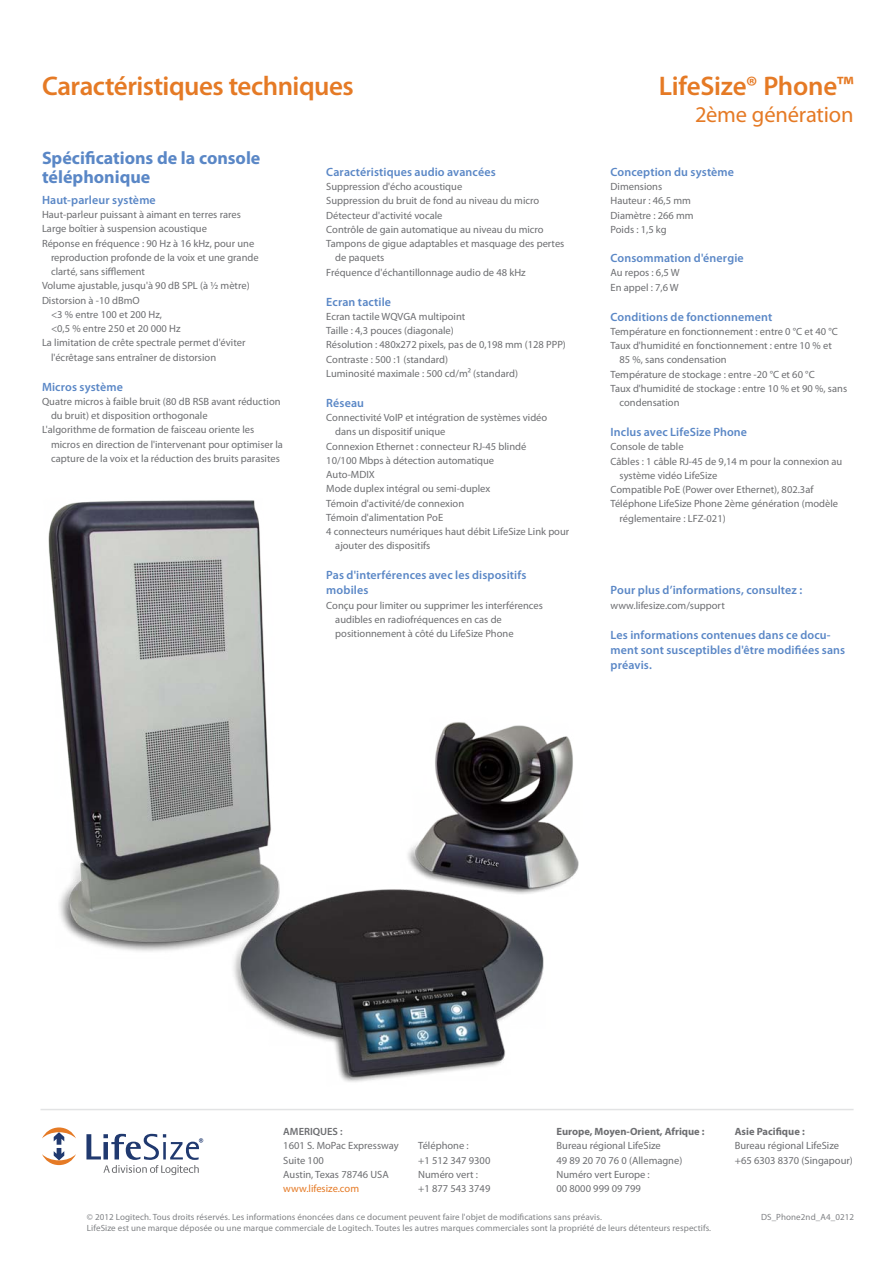
<style>
.page{position:relative;width:893px;height:1263px;background:#fff}
.page>*{position:absolute;margin:0;border:0;box-sizing:border-box;transform-origin:0 0}
.t1{font:600 27px "Myriad Pro";letter-spacing:-.015em;color:#e57a25}
.t2{font:22.5px "Myriad Pro";letter-spacing:-.01em;color:#e57a25}
.t3{font:700 18px/19.5px "Myriad Pro";color:#5a87c6}
.t4{font:600 12px/15px "Myriad Pro";letter-spacing:.01em;color:#5a87c6}
.t5{font:10.5px/14.2px "Myriad Pro";color:#6d6e71}
.t6{font:700 10.5px "Myriad Pro";color:#6d6e71}
.t7{font:10.5px "Myriad Pro";color:#e57a25}
.t8{font:600 10.5px "Myriad Pro";color:#6d6e71}
.t9{font:9px "Myriad Pro";letter-spacing:.01em;color:#808285}
</style>
<div class="page">
<img style="left:48px;top:500px;width:531px;height:582px">
<hr style="left:40px;top:1109px;width:813px;height:1px;background:#e2e3e4">
<svg style="left:42px;top:1127px;width:34px;height:38px"></svg>
<svg style="left:86px;top:1134px;width:117px;height:41px"></svg>
<h1 class="t1" style="left:42px;top:71px;width:313px">Caractéristiques techniques</h1>
<h3 class="t3" style="left:42px;top:148px;width:220px">Spécifications de la console téléphonique</h3>
<p class="t4" style="left:42px;top:192px;width:115px">Haut-parleur système</p>
<p class="t5" style="left:42px;top:208px;width:200px">Haut-parleur puissant à aimant en terres rares</p>
<p class="t5" style="left:42px;top:222px;width:166px">Large boîtier à suspension acoustique</p>
<p class="t5" style="left:42px;top:236px;width:214px">Réponse en fréquence : 90 Hz à 16 kHz, pour une</p>
<p class="t5" style="left:51px;top:250px;width:209px">reproduction profonde de la voix et une grande</p>
<p class="t5" style="left:51px;top:265px;width:96px">clarté, sans sifflement</p>
<p class="t5" style="left:42px;top:279px;width:209px">Volume ajustable, jusqu'à 90 dB SPL (à ½ mètre)</p>
<p class="t5" style="left:42px;top:293px;width:99px">Distorsion à -10 dBmO</p>
<p class="t5" style="left:51px;top:307px;width:113px">&lt;3 % entre 100 et 200 Hz,</p>
<p class="t5" style="left:51px;top:322px;width:131px">&lt;0,5 % entre 250 et 20 000 Hz</p>
<p class="t5" style="left:42px;top:336px;width:205px">La limitation de crête spectrale permet d'éviter</p>
<p class="t5" style="left:51px;top:350px;width:167px">l'écrêtage sans entraîner de distorsion</p>
<p class="t4" style="left:42px;top:379px;width:83px">Micros système</p>
<p class="t5" style="left:42px;top:394px;width:240px">Quatre micros à faible bruit (80 dB RSB avant réduction</p>
<p class="t5" style="left:51px;top:409px;width:158px">du bruit) et disposition orthogonale</p>
<p class="t5" style="left:42px;top:423px;width:214px">L'algorithme de formation de faisceau oriente les</p>
<p class="t5" style="left:51px;top:437px;width:234px">micros en direction de l'intervenant pour optimiser la</p>
<p class="t5" style="left:51px;top:451px;width:230px">capture de la voix et la réduction des bruits parasites</p>
<p class="t4" style="left:326px;top:165px;width:171px">Caractéristiques audio avancées</p>
<p class="t5" style="left:326px;top:180px;width:137px">Suppression d'écho acoustique</p>
<p class="t5" style="left:326px;top:194px;width:215px">Suppression du bruit de fond au niveau du micro</p>
<p class="t5" style="left:326px;top:208px;width:118px">Détecteur d'activité vocale</p>
<p class="t5" style="left:326px;top:222px;width:219px">Contrôle de gain automatique au niveau du micro</p>
<p class="t5" style="left:326px;top:237px;width:240px">Tampons de gigue adaptables et masquage des pertes</p>
<p class="t5" style="left:335px;top:251px;width:51px">de paquets</p>
<p class="t5" style="left:326px;top:265px;width:201px">Fréquence d'échantillonnage audio de 48 kHz</p>
<p class="t4" style="left:326px;top:294px;width:66px">Ecran tactile</p>
<p class="t5" style="left:326px;top:309px;width:241px">Ecran tactile WQVGA multipoint<br>Taille : 4,3 pouces (diagonale)<br>Résolution : 480x272 pixels, pas de 0,198 mm (128 PPP)<br>Contraste : 500 :1 (standard)<br>Luminosité maximale : 500 cd/m² (standard)</p>
<p class="t4" style="left:326px;top:396px;width:39px">Réseau</p>
<p class="t5" style="left:326px;top:411px;width:223px">Connectivité VoIP et intégration de systèmes vidéo</p>
<p class="t5" style="left:335px;top:425px;width:112px">dans un dispositif unique</p>
<p class="t5" style="left:326px;top:439px;width:202px">Connexion Ethernet : connecteur RJ-45 blindé</p>
<p class="t5" style="left:326px;top:453px;width:169px">10/100 Mbps à détection automatique</p>
<p class="t5" style="left:326px;top:468px;width:50px">Auto-MDIX</p>
<p class="t5" style="left:326px;top:482px;width:166px">Mode duplex intégral ou semi-duplex</p>
<p class="t5" style="left:326px;top:496px;width:139px">Témoin d'activité/de connexion</p>
<p class="t5" style="left:326px;top:510px;width:118px">Témoin d'alimentation PoE</p>
<p class="t5" style="left:326px;top:525px;width:244px">4 connecteurs numériques haut débit LifeSize Link pour</p>
<p class="t5" style="left:335px;top:539px;width:97px">ajouter des dispositifs</p>
<p class="t4" style="left:326px;top:568px;width:202px">Pas d'interférences avec les dispositifs mobiles</p>
<p class="t5" style="left:335px;top:598px;width:209px;text-indent:-9px">Conçu pour limiter ou supprimer les interférences audibles en radiofréquences en cas de positionnement à côté du LifeSize Phone</p>
<h1 class="t1" style="left:659px;top:71px;width:196px">LifeSize® Phone™</h1>
<h2 class="t2" style="left:695px;top:102px;width:160px">2ème génération</h2>
<p class="t4" style="left:610px;top:165px;width:125px">Conception du système</p>
<p class="t5" style="left:610px;top:180px;width:85px">Dimensions<br>Hauteur : 46,5 mm<br>Diamètre : 266 mm<br>Poids : 1,5 kg</p>
<p class="t4" style="left:610px;top:251px;width:135px">Consommation d'énergie</p>
<p class="t5" style="left:610px;top:266px;width:71px">Au repos : 6,5 W<br>En appel : 7,6 W</p>
<p class="t4" style="left:610px;top:309px;width:163px">Conditions de fonctionnement</p>
<p class="t5" style="left:610px;top:324px;width:229px">Température en fonctionnement : entre 0 °C et 40 °C</p>
<p class="t5" style="left:610px;top:339px;width:223px">Taux d'humidité en fonctionnement : entre 10 % et</p>
<p class="t5" style="left:619px;top:353px;width:109px">85 %, sans condensation</p>
<p class="t5" style="left:610px;top:367px;width:206px">Température de stockage : entre -20 °C et 60 °C</p>
<p class="t5" style="left:610px;top:381px;width:238px">Taux d'humidité de stockage : entre 10 % et 90 %, sans</p>
<p class="t5" style="left:619px;top:396px;width:61px">condensation</p>
<p class="t4" style="left:610px;top:425px;width:138px">Inclus avec LifeSize Phone</p>
<p class="t5" style="left:610px;top:440px;width:75px">Console de table</p>
<p class="t5" style="left:610px;top:454px;width:233px">Câbles : 1 câble RJ-45 de 9,14 m pour la connexion au</p>
<p class="t5" style="left:619px;top:468px;width:99px">système vidéo LifeSize</p>
<p class="t5" style="left:610px;top:483px;width:204px">Compatible PoE (Power over Ethernet), 802.3af</p>
<p class="t5" style="left:610px;top:497px;width:229px">Téléphone LifeSize Phone 2ème génération (modèle</p>
<p class="t5" style="left:619px;top:511px;width:108px">réglementaire : LFZ-021)</p>
<p class="t4" style="left:610px;top:583px;width:193px">Pour plus d’informations, consultez :</p>
<p class="t5" style="left:610px;top:598px;width:116px">www.lifesize.com/support</p>
<p class="t4" style="left:610px;top:627px;width:236px">Les informations contenues dans ce docu&shy;ment sont susceptibles d'être modifiées sans préavis.</p>
<p class="t8" style="left:283px;top:1126px;width:61px">AMERIQUES :</p>
<p class="t5" style="left:283px;top:1139px;width:117px">1601 S. MoPac Expressway<br>Suite 100<br>Austin, Texas 78746 USA</p>
<p class="t7" style="left:283px;top:1183px;width:77px">www.lifesize.com</p>
<p class="t5" style="left:418px;top:1139px;width:74px">Téléphone :<br>+1 512 347 9300<br>Numéro vert : +1 877 543 3749</p>
<p class="t6" style="left:556px;top:1126px;width:150px">Europe, Moyen-Orient, Afrique :</p>
<p class="t5" style="left:556px;top:1139px;width:127px">Bureau régional LifeSize<br>49 89 20 70 76 0 (Allemagne)<br>Numéro vert Europe :<br>00 8000 999 09 799</p>
<p class="t6" style="left:735px;top:1126px;width:71px">Asie Pacifique :</p>
<p class="t5" style="left:735px;top:1139px;width:120px">Bureau régional LifeSize +65 6303 8370 (Singapour)</p>
<p class="t9" style="left:87px;top:1212px;width:516px">© 2012 Logitech. Tous droits réservés. Les informations énoncées dans ce document peuvent faire l'objet de modifications sans préavis.</p>
<p class="t9" style="left:761px;top:1212px;width:95px">DS_Phone2nd_A4_0212</p>
<p class="t9" style="left:87px;top:1223px;width:626px">LifeSize est une marque déposée ou une marque commerciale de Logitech. Toutes les autres marques commerciales sont la propriété de leurs détenteurs respectifs.</p>
</div>
